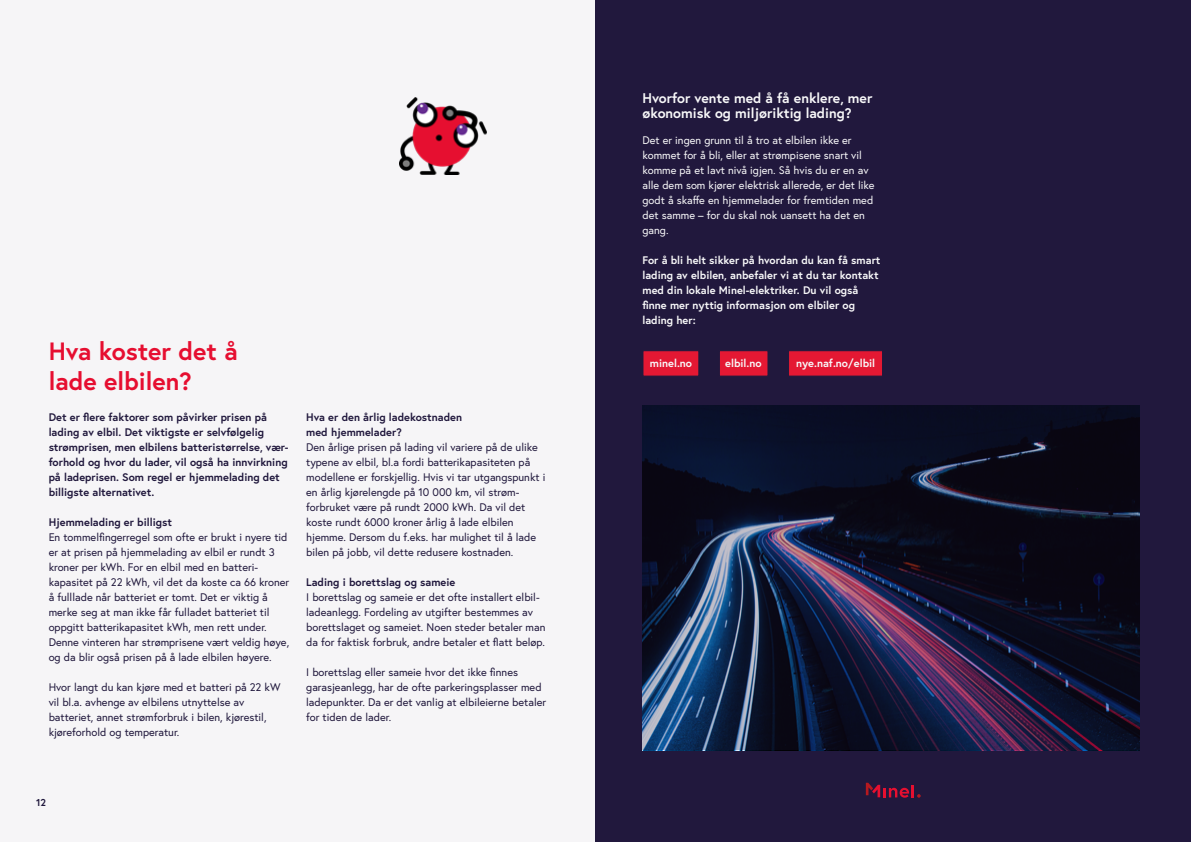
<style>
.page{position:relative;width:1191px;height:842px;background:#f6f5f7}
.page>*{position:absolute;margin:0;border:0;box-sizing:border-box;transform-origin:0 0}
.t1{font:700 25px/30px "Europa";color:#e60e30}
.t2{font:700 14px/15px "Europa";color:#f8f8f9}
.t3{font:11px/15px "Europa";color:#21183d}
.t4{font:700 11px/15px "Europa";color:#21183d}
.t5{font:11px/15px "Europa";color:#f8f8f9}
.t6{font:700 11px/15px "Europa";color:#f8f8f9}
.t7{font:700 10px "Europa";color:#21183d}
</style>
<div class="page">
<div style="left:595px;top:0;width:596px;height:842px;background:#21183d"></div>
<svg style="left:642px;top:406px;width:497px;height:344px;background:#171a34"></svg>
<div style="left:642px;top:350px;width:57px;height:27px;background:#e41833;border:1px solid #21183d"></div>
<div style="left:719px;top:350px;width:49px;height:27px;background:#e41833;border:1px solid #21183d"></div>
<div style="left:788px;top:350px;width:95px;height:27px;background:#e41833;border:1px solid #21183d"></div>
<svg style="left:866px;top:783px;width:54px;height:15px"></svg>
<img style="left:399px;top:98px;width:87px;height:76px">
<h1 class="t1" style="left:49px;top:335px;width:191px">Hva koster det å lade elbilen?</h1>
<p class="t4" style="left:49px;top:409px;width:241px">Det er flere faktorer som påvirker prisen på lading av elbil. Det viktigste er selvfølgelig strømprisen, men elbilens batteristørrelse, vær&shy;forhold og hvor du lader, vil også ha innvirkning på ladeprisen. Som regel er hjemmelading det billigste alternativet.</p>
<p class="t4" style="left:49px;top:514px;width:125px">Hjemmelading er billigst</p>
<p class="t3" style="left:49px;top:529px;width:242px">En tommelfingerregel som ofte er brukt i nyere tid er at prisen på hjemmelading av elbil er rundt 3 kroner per kWh. For en elbil med en batteri&shy;kapasitet på 22 kWh, vil det da koste ca 66 kroner å fulllade når batteriet er tomt. Det er viktig å merke seg at man ikke får fulladet batteriet til oppgitt batterikapasitet kWh, men rett under.<br>Denne vinteren har strømprisene vært veldig høye, og da blir også prisen på å lade elbilen høyere.</p>
<p class="t3" style="left:49px;top:679px;width:233px">Hvor langt du kan kjøre med et batteri på 22 kW vil bl.a. avhenge av elbilens utnyttelse av batteriet, annet strømforbruk i bilen, kjørestil, kjøreforhold og temperatur.</p>
<p class="t4" style="left:306px;top:409px;width:157px">Hva er den årlig ladekostnaden med hjemmelader?</p>
<p class="t3" style="left:306px;top:439px;width:241px">Den årlige prisen på lading vil variere på de ulike typene av elbil, bl.a fordi batterikapasiteten på modellene er forskjellig. Hvis vi tar utgangspunkt i en årlig kjørelengde på 10 000 km, vil strøm&shy;forbruket være på rundt 2000 kWh. Da vil det koste rundt 6000 kroner årlig å lade elbilen hjemme. Dersom du f.eks. har mulighet til å lade bilen på jobb, vil dette redusere kostnaden.</p>
<p class="t4" style="left:306px;top:574px;width:151px">Lading i borettslag og sameie</p>
<p class="t3" style="left:306px;top:589px;width:241px">I borettslag og sameie er det ofte installert elbil&shy;ladeanlegg. Fordeling av utgifter bestemmes av borettslaget og sameiet. Noen steder betaler man da for faktisk forbruk, andre betaler et flatt beløp.</p>
<p class="t3" style="left:306px;top:664px;width:241px">I borettslag eller sameie hvor det ikke finnes garasjeanlegg, har de ofte parkeringsplasser med ladepunkter. Da er det vanlig at elbileierne betaler for tiden de lader.</p>
<p class="t7" style="left:36px;top:796px;width:11px">12</p>
<p class="t2" style="left:642px;top:90px;width:231px">Hvorfor vente med å få enklere, mer økonomisk og miljøriktig lading?</p>
<p class="t5" style="left:642px;top:133px;width:233px">Det er ingen grunn til å tro at elbilen ikke er kommet for å bli, eller at strømpisene snart vil komme på et lavt nivå igjen. Så hvis du er en av alle dem som kjører elektrisk allerede, er det like godt å skaffe en hjemmelader for fremtiden med det samme – for du skal nok uansett ha det en gang.</p>
<p class="t6" style="left:642px;top:253px;width:239px">For å bli helt sikker på hvordan du kan få smart lading av elbilen, anbefaler vi at du tar kontakt med din lokale Minel-elektriker. Du vil også finne mer nyttig informasjon om elbiler og lading her:</p>
<p class="t6" style="left:650px;top:355px;width:44px">minel.no</p>
<p class="t6" style="left:725px;top:356px;width:38px">elbil.no</p>
<p class="t6" style="left:796px;top:355px;width:80px">nye.naf.no/elbil</p>
</div>
